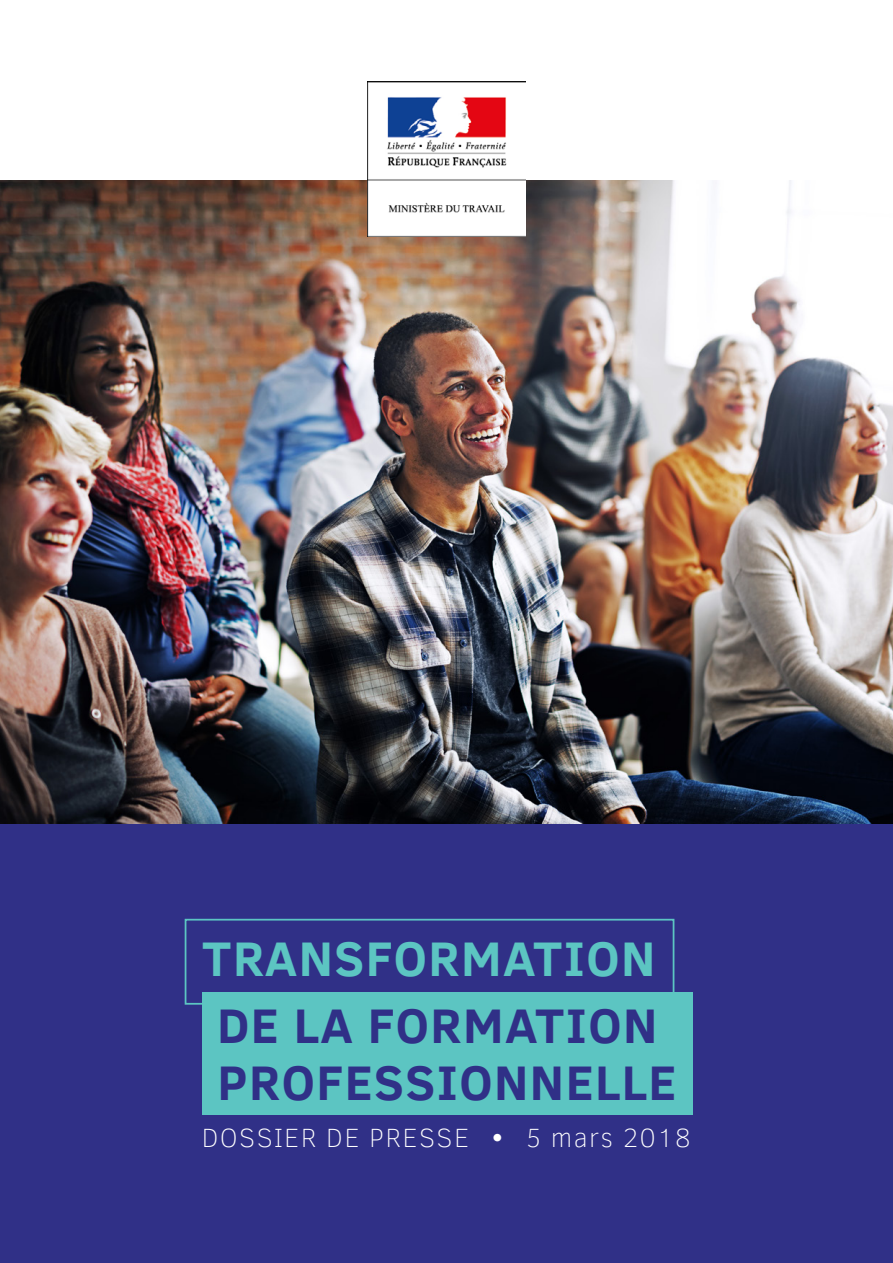
<style>
.page{position:relative;width:893px;height:1263px;background:#fff}
.page>*{position:absolute;margin:0;border:0;box-sizing:border-box;transform-origin:0 0}
.t1{font:700 49.8px/56.8px "Clear Sans";letter-spacing:.03em;color:#303087}
.t2{font:700 49.8px "Clear Sans";letter-spacing:.03em;color:#5cc5c2}
.t3{font:100 27px "Clear Sans";letter-spacing:.05em;color:#fff}
.s1{font-size:34.5px}
</style>
<div class="page">
<img style="left:0;top:180px;width:893px;height:644px">
<div style="left:0;top:824px;width:893px;height:439px;background:#303087"></div>
<div style="left:185px;top:919px;width:489px;height:86px;border:2px solid #5cc5c2"></div>
<div style="left:202px;top:994px;width:490px;height:120px;background:#5cc5c2"></div>
<img style="left:367px;top:82px;width:158px;height:154px">
<p class="t2" style="left:202px;top:922px;width:455px">TRANSFORMATION</p>
<p class="t1" style="left:217px;top:995px;width:461px">DE LA FORMATION<br>PROFESSIONNELLE</p>
<p class="t3" style="left:202px;top:1119px;width:490px">DOSSIER DE PRESSE <span class="s1">•</span> 5 mars 2018</p>
</div>
